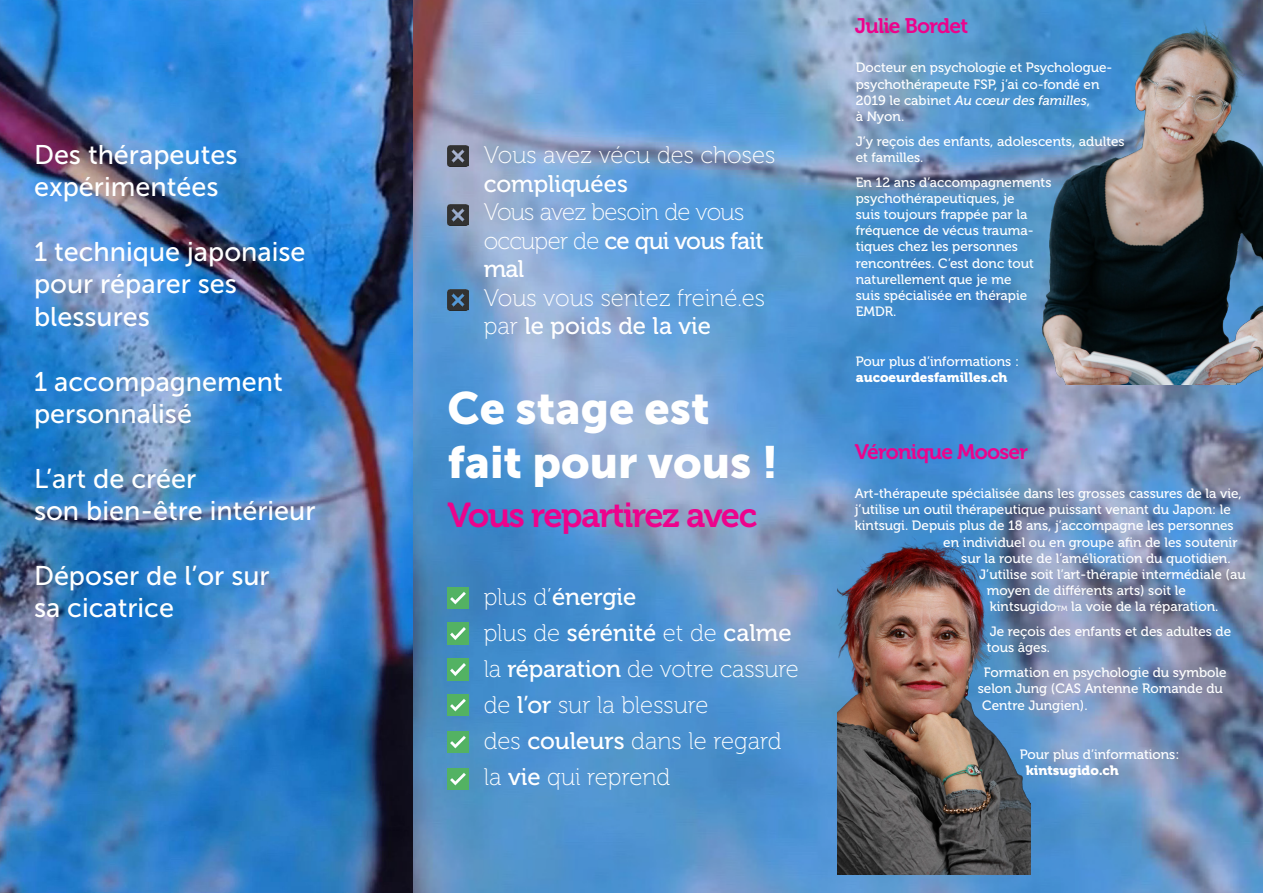
<style>
.page{position:relative;width:1263px;height:893px;background:#fff}
.page>*{position:absolute;margin:0;border:0;box-sizing:border-box;transform-origin:0 0}
.Titre{font:45px "Museo Sans 900";color:#fff}
.Titre_fuchia{font:34.5px "Museo 700";letter-spacing:-.04em;color:#ed028c}
.Sous-titre_blanc{font:27px/32.4px "Museo Sans 500";color:#fff}
.Liste{font:24px/28.5px "Museo 100";color:#fff}
.Liste-2{font:24px "Museo 500";letter-spacing:-.005em;color:#fff}
.Liste-3{font:24px/28.5px "Museo 500";letter-spacing:-.03em;color:#fff}
.Liste-4{font:24px "Museo 100";letter-spacing:-.03em;color:#fff}
.Titre_couleur{font:21px "Museo 700";letter-spacing:-.035em;color:#ed028c}
.Corps_du_texte{font:13.5px/16.2px "Museo 500";color:#fff}
.s1{font-family:"Museo 500"}
.s2{font-family:"Museo 100"}
.s3{font-style:italic}
.s4{font-family:"Museo 900"}
.s5{font-size:7.5px}
</style>
<div class="page">
<img style="left:0;top:0;width:1263px;height:893px">
<img style="left:448px;top:145px;width:21px;height:21px">
<img style="left:448px;top:204px;width:21px;height:21px">
<img style="left:448px;top:289px;width:21px;height:21px">
<img style="left:448px;top:587px;width:21px;height:21px">
<img style="left:448px;top:623px;width:21px;height:21px">
<img style="left:448px;top:659px;width:21px;height:21px">
<img style="left:448px;top:694px;width:21px;height:22px">
<img style="left:448px;top:732px;width:21px;height:21px">
<img style="left:448px;top:769px;width:21px;height:21px">
<img style="left:1042px;top:17px;width:221px;height:367px">
<img style="left:838px;top:537px;width:193px;height:337px">
<p class="Sous-titre_blanc" style="left:34px;top:138px;width:205px">Des thérapeutes</p>
<p class="Sous-titre_blanc" style="left:34px;top:171px;width:186px">expérimentées</p>
<p class="Sous-titre_blanc" style="left:34px;top:236px;width:273px">1 technique japonaise pour réparer ses</p>
<p class="Sous-titre_blanc" style="left:34px;top:300px;width:117px">blessures</p>
<p class="Sous-titre_blanc" style="left:34px;top:365px;width:250px">1 accompagnement personnalisé</p>
<p class="Sous-titre_blanc" style="left:34px;top:462px;width:164px">L’art de créer</p>
<p class="Sous-titre_blanc" style="left:34px;top:495px;width:283px">son bien-être intérieur</p>
<p class="Sous-titre_blanc" style="left:34px;top:560px;width:237px">Déposer de l’or sur</p>
<p class="Sous-titre_blanc" style="left:34px;top:592px;width:141px">sa cicatrice</p>
<p class="Liste" style="left:484px;top:141px;width:293px">Vous avez vécu des choses <span class="s1">compliquées</span></p>
<p class="Liste-4" style="left:484px;top:199px;width:262px">Vous avez besoin de vous</p>
<p class="Liste-3" style="left:484px;top:226px;width:282px"><span class="s2">occuper de</span> ce qui vous fait mal</p>
<p class="Liste" style="left:484px;top:284px;width:283px">Vous vous sentez freiné.es par <span class="s1">le poids de la vie</span></p>
<p class="Titre" style="left:448px;top:383px;width:264px">Ce stage est</p>
<p class="Titre" style="left:448px;top:437px;width:332px">fait pour vous !</p>
<p class="Titre_fuchia" style="left:448px;top:495px;width:311px">Vous repartirez avec</p>
<p class="Liste-2" style="left:484px;top:584px;width:154px"><span class="s2">plus d’</span>énergie</p>
<p class="Liste-2" style="left:484px;top:620px;width:309px"><span class="s2">plus de</span> sérénité <span class="s2">et de</span> calme</p>
<p class="Liste" style="left:484px;top:655px;width:317px">la <span class="s1">réparation</span> de votre cassure</p>
<p class="Liste" style="left:484px;top:691px;width:226px">de <span class="s1">l’or</span> sur la blessure</p>
<p class="Liste" style="left:484px;top:727px;width:299px">des <span class="s1">couleurs</span> dans le regard</p>
<p class="Liste" style="left:484px;top:763px;width:188px">la <span class="s1">vie</span> qui reprend</p>
<p class="Titre_couleur" style="left:855px;top:14px;width:115px">Julie Bordet</p>
<p class="Corps_du_texte" style="left:856px;top:60px;width:258px">Docteur en psychologie et Psychologue&shy;psychothérapeute FSP, j’ai co-fondé en<br>2019 le cabinet <span class="s3">Au cœur des familles</span>,<br>à Nyon.</p>
<p class="Corps_du_texte" style="left:856px;top:133px;width:270px">J’y reçois des enfants, adolescents, adultes et familles.</p>
<p class="Corps_du_texte" style="left:856px;top:174px;width:197px">En 12 ans d’accompagnements psychothérapeutiques, je<br>suis toujours frappée par la fréquence de vécus trauma&shy;tiques chez les personnes rencontrées. C’est donc tout naturellement que je me<br>suis spécialisée en thérapie<br>EMDR.</p>
<p class="Corps_du_texte" style="left:856px;top:353px;width:165px">Pour plus d’informations : <span class="s4">aucoeurdesfamilles.ch</span></p>
<p class="Titre_couleur" style="left:855px;top:440px;width:175px">Véronique Mooser</p>
<p class="Corps_du_texte" style="left:855px;top:486px;width:389px">Art-thérapeute spécialisée dans les grosses cassures de la vie,</p>
<p class="Corps_du_texte" style="left:855px;top:502px;width:378px">j’utilise un outil thérapeutique puissant venant du Japon: le</p>
<p class="Corps_du_texte" style="left:855px;top:518px;width:380px">kintsugi. Depuis plus de 18 ans, j’accompagne les personnes</p>
<p class="Corps_du_texte" style="left:943px;top:534px;width:296px">en individuel ou en groupe afin de les soutenir</p>
<p class="Corps_du_texte" style="left:961px;top:550px;width:271px">sur la route de l’amélioration du quotidien.</p>
<p class="Corps_du_texte" style="left:979px;top:567px;width:268px">J’utilise soit l’art-thérapie intermédiale (au</p>
<p class="Corps_du_texte" style="left:987px;top:583px;width:201px">moyen de différents arts) soit le</p>
<p class="Corps_du_texte" style="left:990px;top:599px;width:230px">kintsugido<span class="s5">TM</span> la voie de la réparation.</p>
<p class="Corps_du_texte" style="left:987px;top:624px;width:246px">Je reçois des enfants et des adultes de tous âges.</p>
<p class="Corps_du_texte" style="left:984px;top:665px;width:244px">Formation en psychologie du symbole</p>
<p class="Corps_du_texte" style="left:978px;top:681px;width:247px">selon Jung (CAS Antenne Romande du</p>
<p class="Corps_du_texte" style="left:982px;top:697px;width:107px">Centre Jungien).</p>
<p class="Corps_du_texte" style="left:1026px;top:746px;width:155px;text-indent:-6px">Pour plus d’informations: <span class="s4">kintsugido.ch</span></p>
</div>
